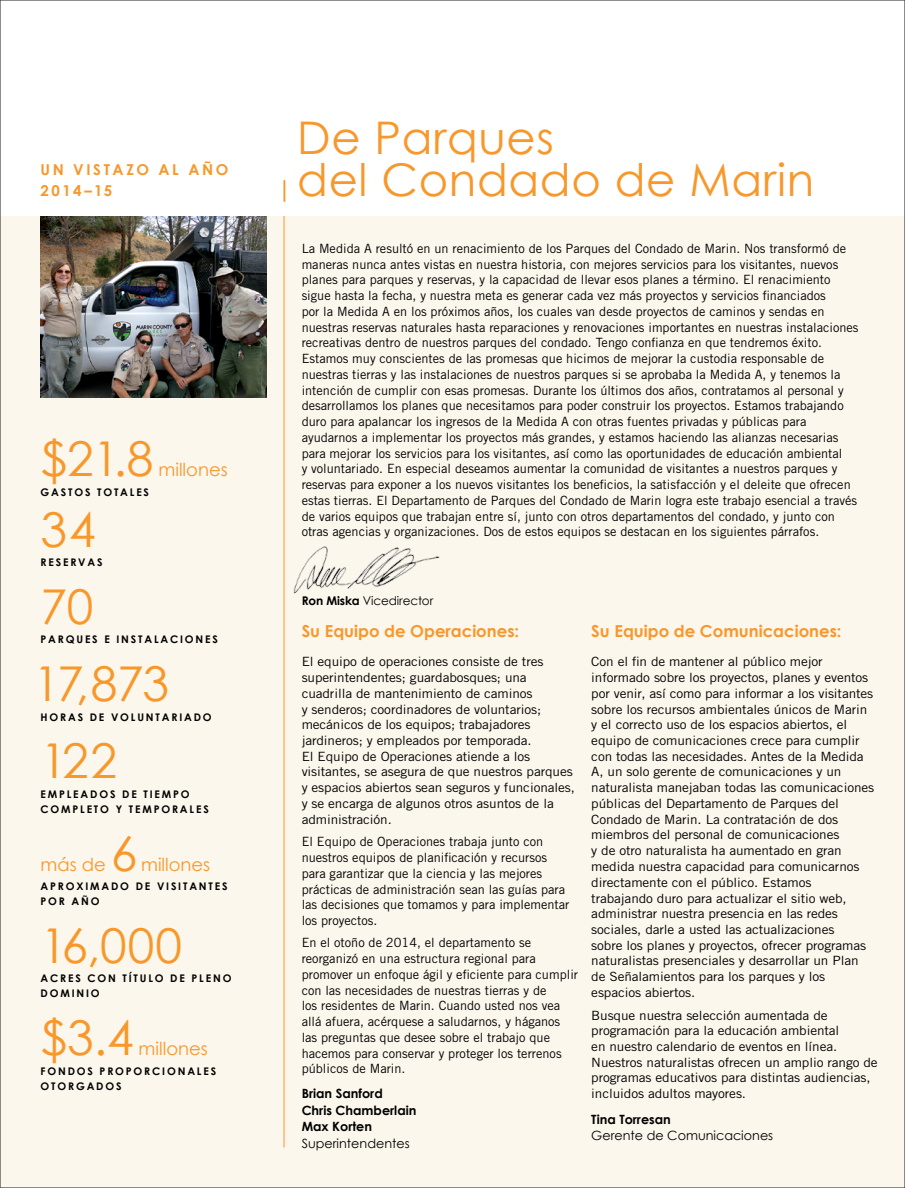
<style>
.page{position:relative;width:905px;height:1188px;background:#fff}
.page>*{position:absolute;margin:0;border:0;box-sizing:border-box;transform-origin:0 0}
.t1{font:48px "Century Gothic";letter-spacing:-.005em;color:#f8972a}
.t2{font:45px/42px "Century Gothic";letter-spacing:.015em;color:#f8972a}
.t3{font:18px "Century Gothic";color:#f8972a}
.t4{font:700 16.5px "Century Gothic";color:#f8972a}
.t5{font:700 15px/21px "Century Gothic";letter-spacing:.175em;color:#f8972a}
.t6{font:12.75px/15.8px "Trade Gothic";color:#000}
.t7{font:12.75px/15.8px "Trade Gothic";color:#000;scale:1.07 1}
.t8{font:700 12.75px/16.5px "Century Gothic";color:#000}
.t9{font:12.75px "Century Gothic";color:#000}
.t10{font:12px "Century Gothic";letter-spacing:-.01em;color:#000}
.t11{font:700 10.5px/15px "Century Gothic";letter-spacing:.175em;color:#000}
.s1{font-weight:700}
</style>
<div class="page">
<div style="left:0;top:216px;width:904px;height:972px;background:#fcf7ed"></div>
<img style="left:40px;top:216px;width:227px;height:181px">
<hr style="left:284px;top:216px;width:1px;height:932px;background:#f8972a">
<hr style="left:283px;top:180px;width:2px;height:22px;background:#f8972a">
<img style="left:293px;top:546px;width:147px;height:48px">
<p class="t5" style="left:40px;top:158px;width:189px">UN VISTAZO AL AÑO<br>2014–15</p>
<h1 class="t1" style="left:40px;top:429px;width:114px">$21.8</h1>
<h3 class="t3" style="left:158px;top:459px;width:71px">millones</h3>
<p class="t11" style="left:40px;top:484px;width:110px">GASTOS TOTALES</p>
<h1 class="t1" style="left:40px;top:500px;width:57px">34</h1>
<p class="t11" style="left:40px;top:555px;width:64px">RESERVAS</p>
<h1 class="t1" style="left:40px;top:577px;width:54px">70</h1>
<p class="t11" style="left:40px;top:632px;width:179px">PARQUES E INSTALACIONES</p>
<h1 class="t1" style="left:34px;top:654px;width:137px">17,873</h1>
<p class="t11" style="left:40px;top:709px;width:173px">HORAS DE VOLUNTARIADO</p>
<h1 class="t1" style="left:40px;top:732px;width:78px">122</h1>
<p class="t11" style="left:40px;top:786px;width:170px">EMPLEADOS DE TIEMPO<br>COMPLETO Y TEMPORALES</p>
<h1 class="t1" style="left:111px;top:824px;width:28px">6</h1>
<h3 class="t3" style="left:40px;top:853px;width:67px">más de</h3>
<h3 class="t3" style="left:141px;top:853px;width:71px">millones</h3>
<p class="t11" style="left:40px;top:879px;width:188px">APROXIMADO DE VISITANTES<br>POR AÑO</p>
<h1 class="t1" style="left:40px;top:916px;width:143px">16,000</h1>
<p class="t11" style="left:40px;top:971px;width:192px">ACRES CON TÍTULO DE PLENO<br>DOMINIO</p>
<h1 class="t1" style="left:40px;top:1008px;width:95px">$3.4</h1>
<h3 class="t3" style="left:139px;top:1038px;width:71px">millones</h3>
<p class="t11" style="left:40px;top:1063px;width:177px">FONDOS PROPORCIONALES<br>OTORGADOS</p>
<h2 class="t2" style="left:297px;top:116px;width:518px">De Parques<br>del Condado de Marin</h2>
<p class="t6" style="left:302px;top:240px;width:558px">La Medida A resultó en un renacimiento de los Parques del Condado de Marin. Nos transformó de maneras nunca antes vistas en nuestra historia, con mejores servicios para los visitantes, nuevos planes para parques y reservas, y la capacidad de llevar esos planes a término. El renacimiento sigue hasta la fecha, y nuestra meta es generar cada vez más proyectos y servicios financiados<br>por la Medida A en los próximos años, los cuales van desde proyectos de caminos y sendas en nuestras reservas naturales hasta reparaciones y renovaciones importantes en nuestras instalaciones recreativas dentro de nuestros parques del condado. Tengo confianza en que tendremos éxito.<br>Estamos muy conscientes de las promesas que hicimos de mejorar la custodia responsable de nuestras tierras y las instalaciones de nuestros parques si se aprobaba la Medida A, y tenemos la intención de cumplir con esas promesas. Durante los últimos dos años, contratamos al personal y desarrollamos los planes que necesitamos para poder construir los proyectos. Estamos trabajando duro para apalancar los ingresos de la Medida A con otras fuentes privadas y públicas para ayudarnos a implementar los proyectos más grandes, y estamos haciendo las alianzas necesarias para mejorar los servicios para los visitantes, así como las oportunidades de educación ambiental<br>y voluntariado. En especial deseamos aumentar la comunidad de visitantes a nuestros parques y reservas para exponer a los nuevos visitantes los beneficios, la satisfacción y el deleite que ofrecen estas tierras. El Departamento de Parques del Condado de Marin logra este trabajo esencial a través de varios equipos que trabajan entre sí, junto con otros departamentos del condado, y junto con otras agencias y organizaciones. Dos de estos equipos se destacan en los siguientes párrafos.</p>
<p class="t10" style="left:302px;top:593px;width:133px"><span class="s1">Ron Miska</span> Vicedirector</p>
<p class="t4" style="left:302px;top:621px;width:219px">Su Equipo de Operaciones:</p>
<p class="t7" style="left:302px;top:654px;width:257px">El equipo de operaciones consiste de tres superintendentes; guardabosques; una cuadrilla de mantenimiento de caminos<br>y senderos; coordinadores de voluntarios; mecánicos de los equipos; trabajadores jardineros; y empleados por temporada.<br>El Equipo de Operaciones atiende a los visitantes, se asegura de que nuestros parques y espacios abiertos sean seguros y funcionales, y se encarga de algunos otros asuntos de la administración.</p>
<p class="t6" style="left:302px;top:834px;width:269px">El Equipo de Operaciones trabaja junto con nuestros equipos de planificación y recursos para garantizar que la ciencia y las mejores prácticas de administración sean las guías para las decisiones que tomamos y para implementar los proyectos.</p>
<p class="t6" style="left:302px;top:935px;width:278px">En el otoño de 2014, el departamento se reorganizó en una estructura regional para promover un enfoque ágil y eficiente para cumplir con las necesidades de nuestras tierras y de<br>los residentes de Marin. Cuando usted nos vea allá afuera, acérquese a saludarnos, y háganos las preguntas que desee sobre el trabajo que hacemos para conservar y proteger los terrenos públicos de Marin.</p>
<p class="t8" style="left:302px;top:1085px;width:116px">Brian Sanford<br>Chris Chamberlain<br>Max Korten</p>
<p class="t9" style="left:302px;top:1135px;width:109px">Superintendentes</p>
<p class="t4" style="left:591px;top:621px;width:252px">Su Equipo de Comunicaciones:</p>
<p class="t7" style="left:591px;top:654px;width:266px">Con el fin de mantener al público mejor informado sobre los proyectos, planes y eventos por venir, así como para informar a los visitantes sobre los recursos ambientales únicos de Marin y el correcto uso de los espacios abiertos, el equipo de comunicaciones crece para cumplir con todas las necesidades. Antes de la Medida A, un solo gerente de comunicaciones y un naturalista manejaban todas las comunicaciones públicas del Departamento de Parques del Condado de Marin. La contratación de dos miembros del personal de comunicaciones<br>y de otro naturalista ha aumentado en gran medida nuestra capacidad para comunicarnos directamente con el público. Estamos trabajando duro para actualizar el sitio web, administrar nuestra presencia en las redes sociales, darle a usted las actualizaciones<br>sobre los planes y proyectos, ofrecer programas naturalistas presenciales y desarrollar un Plan de Señalamientos para los parques y los espacios abiertos.</p>
<p class="t7" style="left:591px;top:1007px;width:269px">Busque nuestra selección aumentada de programación para la educación ambiental<br>en nuestro calendario de eventos en línea.<br>Nuestros naturalistas ofrecen un amplio rango de programas educativos para distintas audiencias, incluidos adultos mayores.</p>
<p class="t8" style="left:591px;top:1111px;width:81px">Tina Torresan</p>
<p class="t9" style="left:591px;top:1128px;width:183px">Gerente de Comunicaciones</p>
</div>
